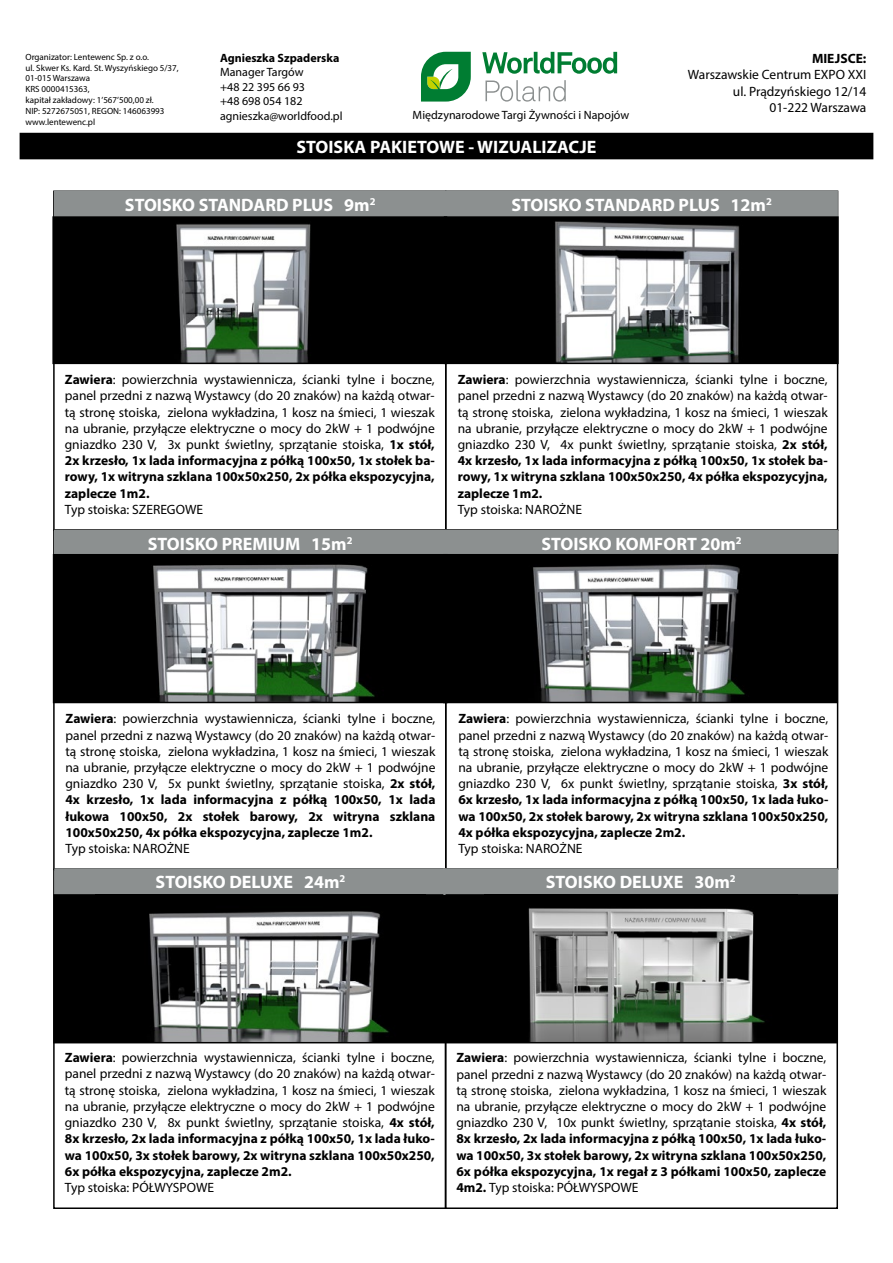
<style>
.page{position:relative;width:893px;height:1263px;background:#fff}
.page>*{position:absolute;margin:0;border:0;box-sizing:border-box;transform-origin:0 0}
.t1{font:700 18px "Myriad Pro";color:#fff}
.t2{font:13.5px/16.2px "Myriad Pro";color:#000;text-align:justify}
.t3{font:700 13.5px "Myriad Pro";color:#000}
.t4{font:12px/14.4px "Myriad Pro";color:#000}
.t5{font:700 12px "Myriad Pro";color:#000}
.t6{font:9px/10.8px "Myriad Pro";color:#000}
.s1{font-weight:700}
</style>
<div class="page">
<div style="left:20px;top:134px;width:853px;height:25px;background:#000"></div>
<div style="left:20px;top:133px;width:853px;height:26px;border:2px solid #000"></div>
<div style="left:55px;top:191px;width:391px;height:25px;background:#8c9090"></div>
<div style="left:54px;top:190px;width:392px;height:27px;border:2px solid #8c9090"></div>
<div style="left:446px;top:191px;width:391px;height:25px;background:#8c9090"></div>
<div style="left:445px;top:190px;width:393px;height:27px;border:2px solid #8c9090"></div>
<div style="left:55px;top:530px;width:391px;height:25px;background:#8c9090"></div>
<div style="left:446px;top:530px;width:391px;height:25px;background:#8c9090"></div>
<div style="left:55px;top:869px;width:391px;height:25px;background:#8c9090"></div>
<div style="left:54px;top:868px;width:393px;height:27px;border:2px solid #8c9090"></div>
<div style="left:53px;top:217px;width:393px;height:146px;background:#000"></div>
<img style="left:176px;top:224px;width:135px;height:137px">
<div style="left:52px;top:216px;width:395px;height:148px;border:2px solid #000"></div>
<div style="left:445px;top:217px;width:393px;height:146px;background:#000"></div>
<img style="left:555px;top:221px;width:184px;height:140px">
<div style="left:444px;top:216px;width:395px;height:148px;border:2px solid #000"></div>
<div style="left:54px;top:555px;width:393px;height:147px;background:#000"></div>
<img style="left:153px;top:564px;width:222px;height:136px">
<div style="left:53px;top:554px;width:395px;height:149px;border:2px solid #000"></div>
<div style="left:444px;top:555px;width:393px;height:147px;background:#000"></div>
<img style="left:533px;top:564px;width:212px;height:136px">
<div style="left:443px;top:554px;width:395px;height:149px;border:2px solid #000"></div>
<div style="left:54px;top:895px;width:391px;height:148px;background:#000"></div>
<img style="left:149px;top:911px;width:240px;height:129px">
<div style="left:53px;top:894px;width:393px;height:149px;border:2px solid #000"></div>
<svg style="left:482px;top:52px;width:135px;height:22px"></svg>
<svg style="left:421px;top:52px;width:50px;height:50px"></svg>
<svg style="left:485px;top:80px;width:81px;height:22px"></svg>
<div style="left:444px;top:869px;width:393px;height:25px;background:#8c9090"></div>
<div style="left:443px;top:868px;width:395px;height:27px;border:2px solid #8c9090"></div>
<div style="left:446px;top:895px;width:391px;height:148px;background:#000"></div>
<img style="left:528px;top:908px;width:237px;height:132px">
<div style="left:445px;top:894px;width:393px;height:149px;border:2px solid #000"></div>
<p class="t6" style="left:26px;top:51px;width:155px">Organizator: Lentewenc Sp. z o.o.<br>ul. Skwer Ks. Kard. St. Wyszyńskiego 5/37,<br>01-015 Warszawa<br>KRS 0000415363,<br>kapitał zakładowy: 1’567’500,00 zł.<br>NIP: 5272675051, REGON: 146063993 www.lentewenc.pl</p>
<p class="t5" style="left:220px;top:50px;width:121px">Agnieszka Szpaderska</p>
<p class="t4" style="left:220px;top:65px;width:124px">Manager Targów<br>+48 22 395 66 93<br>+48 698 054 182 agnieszka@worldfood.pl</p>
<p class="t4" style="left:413px;top:108px;width:218px">Międzynarodowe Targi Żywności i Napojów</p>
<h1 class="t1" style="left:297px;top:135px;width:301px">STOISKA PAKIETOWE - WIZUALIZACJE</h1>
<p class="t3" style="left:812px;top:50px;width:56px">MIEJSCE:</p>
<p class="t2" style="left:688px;top:67px;width:180px;text-align:right">Warszawskie Centrum EXPO XXI ul. Prądzyńskiego 12/14<br>01-222 Warszawa</p>
<h1 class="t1" style="left:125px;top:193px;width:252px">STOISKO STANDARD PLUS 9m<sup>2</sup></h1>
<h1 class="t1" style="left:511px;top:193px;width:262px">STOISKO STANDARD PLUS 12m<sup>2</sup></h1>
<p class="t2" style="left:65px;top:371px;width:371px"><span class="s1">Zawiera</span>: powierzchnia wystawiennicza, ścianki tylne i boczne, panel przedni z nazwą Wystawcy (do 20 znaków) na każdą otwar&shy;tą stronę stoiska, zielona wykładzina, 1 kosz na śmieci, 1 wieszak na ubranie, przyłącze elektryczne o mocy do 2kW + 1 podwójne gniazdko 230 V, 3x punkt świetlny, sprzątanie stoiska, <span class="s1">1x stół, 2x krzesło, 1x lada informacyjna z półką 100x50, 1x stołek ba&shy;rowy, 1x witryna szklana 100x50x250, 2x półka ekspozycyjna, zaplecze 1m2.</span></p>
<p class="t2" style="left:65px;top:501px;width:140px">Typ stoiska: SZEREGOWE</p>
<p class="t2" style="left:458px;top:371px;width:371px"><span class="s1">Zawiera</span>: powierzchnia wystawiennicza, ścianki tylne i boczne, panel przedni z nazwą Wystawcy (do 20 znaków) na każdą otwar&shy;tą stronę stoiska, zielona wykładzina, 1 kosz na śmieci, 1 wieszak na ubranie, przyłącze elektryczne o mocy do 2kW + 1 podwójne gniazdko 230 V, 4x punkt świetlny, sprzątanie stoiska, <span class="s1">2x stół, 4x krzesło, 1x lada informacyjna z półką 100x50, 1x stołek ba&shy;rowy, 1x witryna szklana 100x50x250, 4x półka ekspozycyjna, zaplecze 1m2.</span></p>
<p class="t2" style="left:458px;top:501px;width:126px">Typ stoiska: NAROŻNE</p>
<h1 class="t1" style="left:148px;top:532px;width:206px">STOISKO PREMIUM 15m<sup>2</sup></h1>
<h1 class="t1" style="left:541px;top:532px;width:202px">STOISKO KOMFORT 20m<sup>2</sup></h1>
<p class="t2" style="left:65px;top:710px;width:371px"><span class="s1">Zawiera</span>: powierzchnia wystawiennicza, ścianki tylne i boczne, panel przedni z nazwą Wystawcy (do 20 znaków) na każdą otwar&shy;tą stronę stoiska, zielona wykładzina, 1 kosz na śmieci, 1 wieszak na ubranie, przyłącze elektryczne o mocy do 2kW + 1 podwójne gniazdko 230 V, 5x punkt świetlny, sprzątanie stoiska, <span class="s1">2x stół, 4x krzesło, 1x lada informacyjna z półką 100x50, 1x lada łukowa 100x50, 2x stołek barowy, 2x witryna szklana 100x50x250, 4x półka ekspozycyjna, zaplecze 1m2.</span></p>
<p class="t2" style="left:65px;top:840px;width:126px">Typ stoiska: NAROŻNE</p>
<h1 class="t1" style="left:156px;top:870px;width:191px">STOISKO DELUXE 24m<sup>2</sup></h1>
<p class="t2" style="left:458px;top:710px;width:371px"><span class="s1">Zawiera</span>: powierzchnia wystawiennicza, ścianki tylne i boczne, panel przedni z nazwą Wystawcy (do 20 znaków) na każdą otwar&shy;tą stronę stoiska, zielona wykładzina, 1 kosz na śmieci, 1 wieszak na ubranie, przyłącze elektryczne o mocy do 2kW + 1 podwójne gniazdko 230 V, 6x punkt świetlny, sprzątanie stoiska, <span class="s1">3x stół, 6x krzesło, 1x lada informacyjna z półką 100x50, 1x lada łuko&shy;wa 100x50, 2x stołek barowy, 2x witryna szklana 100x50x250, 4x półka ekspozycyjna, zaplecze 2m2.</span></p>
<p class="t2" style="left:458px;top:840px;width:126px">Typ stoiska: NAROŻNE</p>
<h1 class="t1" style="left:546px;top:870px;width:191px">STOISKO DELUXE 30m<sup>2</sup></h1>
<p class="t2" style="left:65px;top:1049px;width:371px"><span class="s1">Zawiera</span>: powierzchnia wystawiennicza, ścianki tylne i boczne, panel przedni z nazwą Wystawcy (do 20 znaków) na każdą otwar&shy;tą stronę stoiska, zielona wykładzina, 1 kosz na śmieci, 1 wieszak na ubranie, przyłącze elektryczne o mocy do 2kW + 1 podwójne gniazdko 230 V, 8x punkt świetlny, sprzątanie stoiska, <span class="s1">4x stół, 8x krzesło, 2x lada informacyjna z półką 100x50, 1x lada łuko&shy;wa 100x50, 3x stołek barowy, 2x witryna szklana 100x50x250, 6x półka ekspozycyjna, zaplecze 2m2.</span></p>
<p class="t2" style="left:65px;top:1179px;width:151px">Typ stoiska: PÓŁWYSPOWE</p>
<p class="t2" style="left:456px;top:1049px;width:371px"><span class="s1">Zawiera</span>: powierzchnia wystawiennicza, ścianki tylne i boczne, panel przedni z nazwą Wystawcy (do 20 znaków) na każdą otwar&shy;tą stronę stoiska, zielona wykładzina, 1 kosz na śmieci, 1 wieszak na ubranie, przyłącze elektryczne o mocy do 2kW + 1 podwójne gniazdko 230 V, 10x punkt świetlny, sprzątanie stoiska, <span class="s1">4x stół, 8x krzesło, 2x lada informacyjna z półką 100x50, 1x lada łuko&shy;wa 100x50, 3x stołek barowy, 2x witryna szklana 100x50x250, 6x półka ekspozycyjna, 1x regał z 3 półkami 100x50, zaplecze 4m2.</span> Typ stoiska: PÓŁWYSPOWE</p>
</div>
